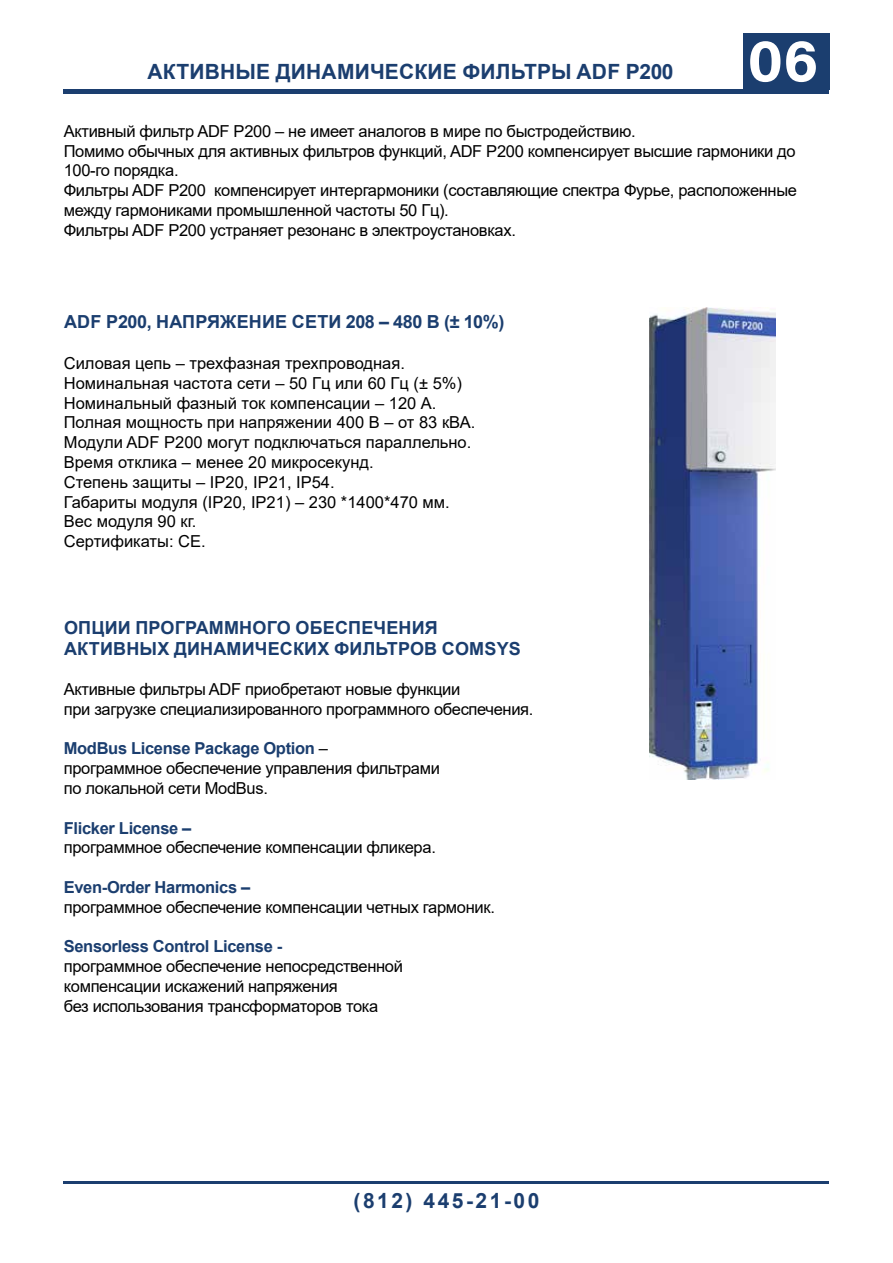
<style>
.page{position:relative;width:893px;height:1263px;background:#fff}
.page>*{position:absolute;margin:0;border:0;box-sizing:border-box;transform-origin:0 0}
.t1{font:700 60px "Acumin Pro";color:#fff}
.t2{font:700 21px "Arial";letter-spacing:.01em;color:#1b3e6f}
.t3{font:700 21px "Arial";letter-spacing:.12em;color:#1b3e6f}
.t4{font:700 18px/21.6px "Arial";letter-spacing:.01em;color:#1b3e6f}
.t5{font:16.5px/19.8px "Arial";letter-spacing:-.02em;color:#000}
.t6{font:16.5px/19.8px "Arial";color:#000}
.t7{font:700 16.5px "Arial";letter-spacing:-.02em;color:#1b3e6f}
.s1{font-weight:700;color:#1b3e6f}
</style>
<div class="page">
<div style="left:64px;top:89px;width:765px;height:5px;background:#1b3e6f"></div>
<hr style="left:64px;top:1181px;width:765px;height:3px;background:#1b3e6f">
<div style="left:743px;top:33px;width:86px;height:56px;background:#1b3e6f"></div>
<img style="left:649px;top:307px;width:126px;height:472px">
<p class="t2" style="left:147px;top:57px;width:528px">АКТИВНЫЕ ДИНАМИЧЕСКИЕ ФИЛЬТРЫ ADF P200</p>
<h1 class="t1" style="left:748px;top:18px;width:72px">06</h1>
<p class="t5" style="left:64px;top:121px;width:735px">Активный фильтр ADF P200 – не имеет аналогов в мире по быстродействию.<br>Помимо обычных для активных фильтров функций, ADF P200 компенсирует высшие гармоники до 100-го порядка.<br>Фильтры ADF P200 компенсирует интергармоники (составляющие спектра Фурье, расположенные между гармониками промышленной частоты 50 Гц).<br>Фильтры ADF P200 устраняет резонанс в электроустановках.</p>
<p class="t4" style="left:64px;top:311px;width:442px">ADF P200, НАПРЯЖЕНИЕ СЕТИ 208 – 480 В (± 10%)</p>
<p class="t6" style="left:64px;top:353px;width:413px">Силовая цепь – трехфазная трехпроводная.<br>Номинальная частота сети – 50 Гц или 60 Гц (± 5%)<br>Номинальный фазный ток компенсации – 120 А.<br>Полная мощность при напряжении 400 В – от 83 кВА.<br>Модули ADF P200 могут подключаться параллельно.<br>Время отклика – менее 20 микросекунд.<br>Степень защиты – IP20, IP21, IP54.<br>Габариты модуля (IP20, IP21) – 230 *1400*470 мм.<br>Вес модуля 90 кг.<br>Сертификаты: CE.</p>
<p class="t4" style="left:64px;top:617px;width:458px">ОПЦИИ ПРОГРАММНОГО ОБЕСПЕЧЕНИЯ<br>АКТИВНЫХ ДИНАМИЧЕСКИХ ФИЛЬТРОВ COMSYS</p>
<p class="t5" style="left:64px;top:679px;width:471px">Активные фильтры ADF приобретают новые функции<br>при загрузке специализированного программного обеспечения.</p>
<p class="t5" style="left:64px;top:738px;width:378px"><span class="s1">ModBus License Package Option</span> –<br>программное обеспечение управления фильтрами по локальной сети ModBus.</p>
<p class="t7" style="left:64px;top:816px;width:129px">Flicker License –</p>
<p class="t5" style="left:64px;top:837px;width:374px">программное обеспечение компенсации фликера.</p>
<p class="t7" style="left:64px;top:875px;width:188px">Even-Order Harmonics –</p>
<p class="t5" style="left:64px;top:897px;width:433px">программное обеспечение компенсации четных гармоник.</p>
<p class="t7" style="left:64px;top:935px;width:220px">Sensorless Control License -</p>
<p class="t5" style="left:64px;top:956px;width:341px">программное обеспечение непосредственной компенсации искажений напряжения<br>без использования трансформаторов тока</p>
<p class="t3" style="left:354px;top:1186px;width:187px">(812) 445-21-00</p>
</div>
